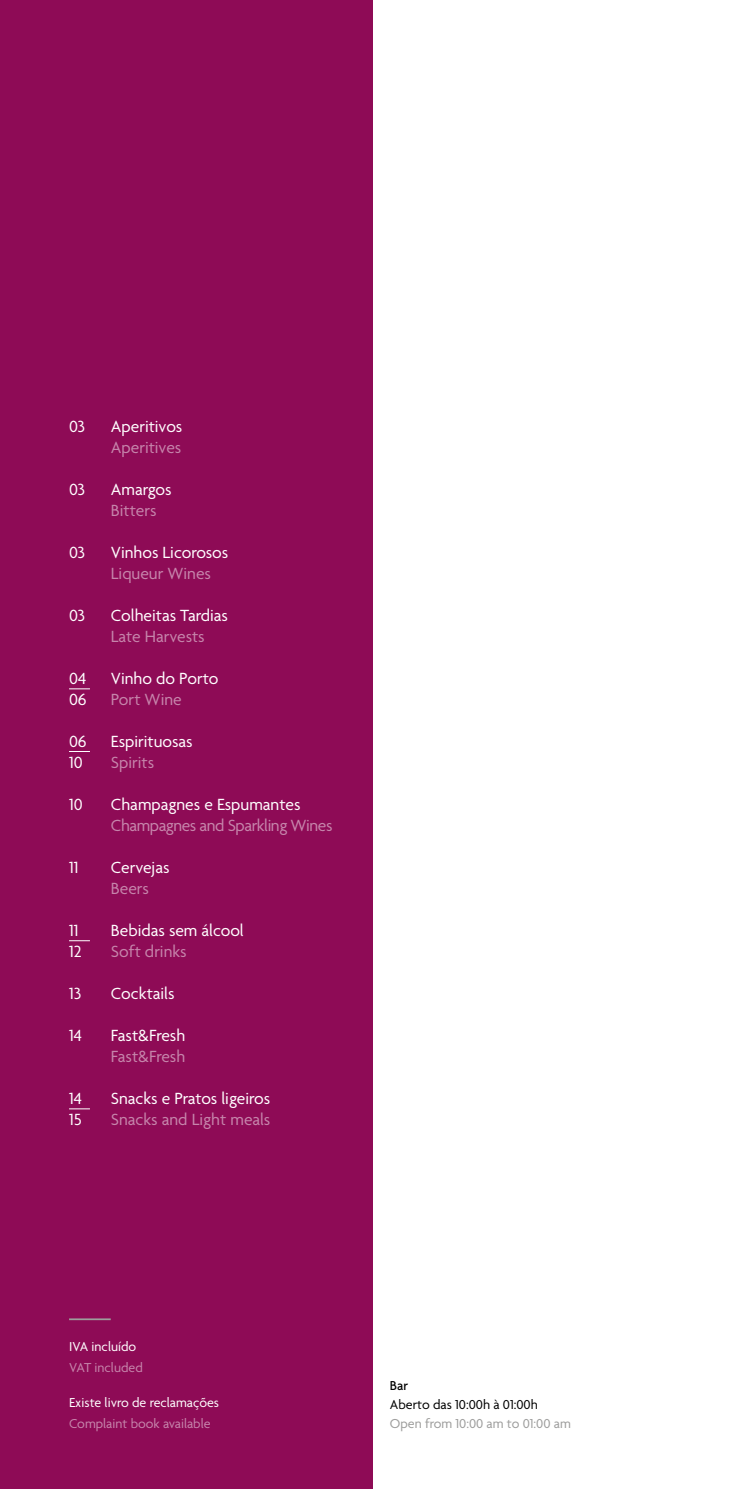
<style>
.page{position:relative;width:745px;height:1489px;background:#fff}
.page>*{position:absolute;margin:0;border:0;box-sizing:border-box;transform-origin:0 0}
.t1{font:17.5px/21px "Agenda";color:#fff}
.t2{font:17.5px "Agenda";color:#c685ab}
.t3{font:17.5px "Agenda";letter-spacing:-.025em;color:#c685ab}
.t4{font:14px "Agenda";color:#fff}
.t5{font:14px "Agenda";color:#c685ab}
.t6{font:14px "Agenda";color:#9d9d9c}
.t7{font:14px "Agenda";color:#000}
.t8{font:500 14px "Agenda";color:#000}
</style>
<div class="page">
<div style="left:0;top:0;width:372px;height:1488px;background:#8e0b56"></div>
<hr style="left:69px;top:1318px;width:42px;height:1px;background:#9d9d9c">
<svg style="left:69px;top:688px;width:21px;height:1px"></svg>
<svg style="left:69px;top:751px;width:21px;height:1px"></svg>
<svg style="left:69px;top:940px;width:21px;height:1px"></svg>
<svg style="left:69px;top:1108px;width:21px;height:1px"></svg>
<hr style="left:744px;top:0;width:1px;height:196px;background:#ff8300">
<p class="t1" style="left:69px;top:416px;width:18px">03</p>
<p class="t1" style="left:69px;top:479px;width:18px">03</p>
<p class="t1" style="left:69px;top:542px;width:18px">03</p>
<p class="t1" style="left:69px;top:605px;width:18px">03</p>
<p class="t1" style="left:69px;top:668px;width:19px">04<br>06</p>
<p class="t1" style="left:69px;top:731px;width:19px">06<br>10</p>
<p class="t1" style="left:69px;top:794px;width:15px">10</p>
<p class="t1" style="left:69px;top:857px;width:11px">11</p>
<p class="t1" style="left:69px;top:920px;width:14px">11<br>12</p>
<p class="t1" style="left:69px;top:983px;width:14px">13</p>
<p class="t1" style="left:69px;top:1025px;width:14px">14</p>
<p class="t1" style="left:69px;top:1088px;width:14px">14<br>15</p>
<p class="t1" style="left:111px;top:416px;width:73px">Aperitivos</p>
<p class="t2" style="left:111px;top:437px;width:72px">Aperitives</p>
<p class="t1" style="left:111px;top:479px;width:62px">Amargos</p>
<p class="t2" style="left:111px;top:500px;width:47px">Bitters</p>
<p class="t1" style="left:111px;top:542px;width:119px">Vinhos Licorosos</p>
<p class="t2" style="left:111px;top:563px;width:102px">Liqueur Wines</p>
<p class="t1" style="left:111px;top:605px;width:118px">Colheitas Tardias</p>
<p class="t2" style="left:111px;top:626px;width:95px">Late Harvests</p>
<p class="t1" style="left:111px;top:668px;width:109px">Vinho do Porto</p>
<p class="t2" style="left:111px;top:689px;width:72px">Port Wine</p>
<p class="t1" style="left:111px;top:731px;width:83px">Espirituosas</p>
<p class="t2" style="left:111px;top:752px;width:45px">Spirits</p>
<p class="t1" style="left:111px;top:794px;width:191px">Champagnes e Espumantes</p>
<p class="t3" style="left:111px;top:815px;width:223px">Champagnes and Sparkling Wines</p>
<p class="t1" style="left:111px;top:857px;width:60px">Cervejas</p>
<p class="t2" style="left:111px;top:878px;width:40px">Beers</p>
<p class="t1" style="left:111px;top:920px;width:134px">Bebidas sem álcool</p>
<p class="t2" style="left:111px;top:941px;width:77px">Soft drinks</p>
<p class="t1" style="left:111px;top:983px;width:65px">Cocktails</p>
<p class="t1" style="left:111px;top:1025px;width:76px">Fast&amp;Fresh</p>
<p class="t2" style="left:111px;top:1046px;width:76px">Fast&amp;Fresh</p>
<p class="t1" style="left:111px;top:1088px;width:161px">Snacks e Pratos ligeiros</p>
<p class="t2" style="left:111px;top:1109px;width:161px">Snacks and Light meals</p>
<p class="t4" style="left:69px;top:1338px;width:69px">IVA incluído</p>
<p class="t5" style="left:69px;top:1359px;width:75px">VAT included</p>
<p class="t4" style="left:69px;top:1395px;width:151px">Existe livro de reclamações</p>
<p class="t5" style="left:69px;top:1416px;width:143px">Complaint book available</p>
<p class="t8" style="left:389px;top:1377px;width:20px">Bar</p>
<p class="t7" style="left:389px;top:1396px;width:149px">Aberto das 10:00h à 01:00h</p>
<p class="t6" style="left:389px;top:1415px;width:182px">Open from 10:00 am to 01:00 am</p>
</div>
